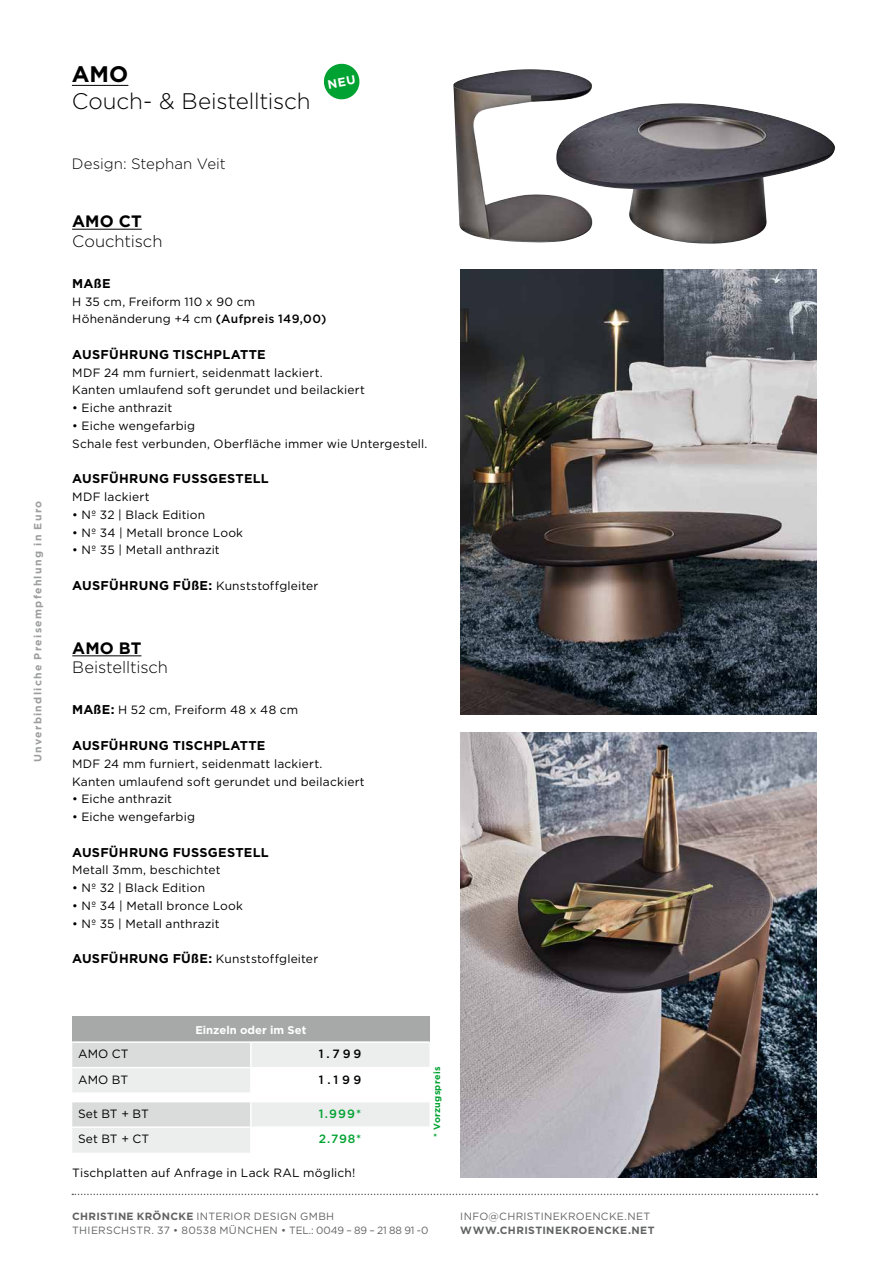
<style>
.page{position:relative;width:893px;height:1263px;background:#fff}
.page>*{position:absolute;margin:0;border:0;box-sizing:border-box;transform-origin:0 0}
.t1{font:300 22.5px "Gotham";letter-spacing:-.01em;color:#000}
.t2{font:700 22.5px "Gotham";color:#000}
.t3{font:300 16.5px "Gotham";letter-spacing:-.005em;color:#000}
.t4{font:700 16.5px "Gotham";letter-spacing:.005em;color:#000}
.t5{font:300 15px "Gotham";letter-spacing:.005em;color:#000}
.t6{font:700 12.75px "Gotham";letter-spacing:.02em;color:#000}
.t7{font:12px/17.7px "Gotham";letter-spacing:.015em;color:#000}
.t8{font:500 12px "Gotham";letter-spacing:.085em;color:#00a231}
.t9{font:500 12px "Gotham";letter-spacing:.275em;color:#000}
.t10{font:700 11.25px "Gotham";color:#fff}
.t11{font:10.5px/13.5px "Gotham";letter-spacing:.03em;color:#626463}
.t12{font:700 10.5px "Gotham";letter-spacing:.125em;color:#9d9e9e}
.t13{font:700 10.5px "Gotham";letter-spacing:.04em;color:#626463}
.t14{font:700 9px "Gotham";letter-spacing:.03em;color:#00a231}
.s1{font-weight:500}
.s2{font-weight:700;font-size:12.75px}
.s3{font-weight:700}
</style>
<div class="page">
<svg style="left:72px;top:1193px;width:745px;height:2px"></svg>
<hr style="left:72px;top:85px;width:56px;height:1px;background:#000">
<hr style="left:72px;top:229px;width:70px;height:1px;background:#000">
<hr style="left:72px;top:656px;width:69px;height:1px;background:#000">
<img style="left:453px;top:69px;width:382px;height:175px">
<img style="left:460px;top:270px;width:356px;height:444px">
<img style="left:460px;top:732px;width:356px;height:446px">
<div style="left:72px;top:1016px;width:357px;height:26px;background:#a7a9a9"></div>
<hr style="left:72px;top:1041px;width:179px;height:2px;background:#fff">
<hr style="left:251px;top:1041px;width:178px;height:2px;background:#fff">
<svg style="left:72px;top:1043px;width:357px;height:110px"></svg>
<hr style="left:72px;top:1101px;width:179px;height:1px;background:#fff">
<hr style="left:251px;top:1101px;width:178px;height:1px;background:#fff">
<hr style="left:250px;top:1102px;width:2px;height:24px;background:#fff">
<hr style="left:72px;top:1126px;width:179px;height:2px;background:#fff">
<hr style="left:251px;top:1126px;width:178px;height:2px;background:#fff">
<hr style="left:250px;top:1128px;width:2px;height:25px;background:#fff">
<svg style="left:323px;top:63px;width:37px;height:37px"></svg>
<p class="t12" style="left:32px;top:762px;width:263px;rotate:-90deg">Unverbindliche Preisempfehlung in Euro</p>
<h1 class="t2" style="left:72px;top:61px;width:58px">AMO</h1>
<h1 class="t1" style="left:72px;top:89px;width:240px">Couch- &amp; Beistelltisch</h1>
<p class="t5" style="left:72px;top:155px;width:155px">Design: Stephan Veit</p>
<h2 class="t4" style="left:72px;top:212px;width:71px">AMO CT</h2>
<h2 class="t3" style="left:72px;top:232px;width:92px">Couchtisch</h2>
<p class="t6" style="left:72px;top:276px;width:40px">MAßE</p>
<p class="t7" style="left:72px;top:292px;width:256px">H 35 cm, Freiform 110 x 90 cm<br>Höhenänderung +4 cm <span class="s1">(Aufpreis 149,00)</span></p>
<p class="t6" style="left:72px;top:347px;width:195px">AUSFÜHRUNG TISCHPLATTE</p>
<p class="t7" style="left:72px;top:363px;width:294px">MDF 24 mm furniert, seidenmatt lackiert.<br>Kanten umlaufend soft gerundet und beilackiert</p>
<p class="t7" style="left:72px;top:399px;width:102px">• Eiche anthrazit</p>
<p class="t7" style="left:72px;top:417px;width:357px">• Eiche wengefarbig<br>Schale fest verbunden, Oberfläche immer wie Untergestell.</p>
<p class="t6" style="left:72px;top:471px;width:198px">AUSFÜHRUNG FUSSGESTELL</p>
<p class="t7" style="left:72px;top:488px;width:79px">MDF lackiert</p>
<p class="t7" style="left:72px;top:505px;width:134px">• Nº 32 | Black Edition</p>
<p class="t7" style="left:72px;top:523px;width:172px">• Nº 34 | Metall bronce Look</p>
<p class="t7" style="left:72px;top:541px;width:149px">• Nº 35 | Metall anthrazit</p>
<p class="t7" style="left:72px;top:577px;width:248px"><span class="s2">AUSFÜHRUNG FÜßE:</span> Kunststoffgleiter</p>
<h2 class="t4" style="left:72px;top:638px;width:71px">AMO BT</h2>
<h2 class="t3" style="left:72px;top:658px;width:97px">Beistelltisch</h2>
<p class="t7" style="left:72px;top:701px;width:228px"><span class="s2">MAßE:</span> H 52 cm, Freiform 48 x 48 cm</p>
<p class="t6" style="left:72px;top:738px;width:195px">AUSFÜHRUNG TISCHPLATTE</p>
<p class="t7" style="left:72px;top:754px;width:294px">MDF 24 mm furniert, seidenmatt lackiert.<br>Kanten umlaufend soft gerundet und beilackiert</p>
<p class="t7" style="left:72px;top:790px;width:102px">• Eiche anthrazit</p>
<p class="t7" style="left:72px;top:808px;width:124px">• Eiche wengefarbig</p>
<p class="t6" style="left:72px;top:845px;width:198px">AUSFÜHRUNG FUSSGESTELL</p>
<p class="t7" style="left:72px;top:861px;width:150px">Metall 3mm, beschichtet</p>
<p class="t7" style="left:72px;top:879px;width:134px">• Nº 32 | Black Edition</p>
<p class="t7" style="left:72px;top:897px;width:172px">• Nº 34 | Metall bronce Look</p>
<p class="t7" style="left:72px;top:914px;width:149px">• Nº 35 | Metall anthrazit</p>
<p class="t7" style="left:72px;top:950px;width:248px"><span class="s2">AUSFÜHRUNG FÜßE:</span> Kunststoffgleiter</p>
<p class="t10" style="left:195px;top:1023px;width:113px">Einzeln oder im Set</p>
<p class="t7" style="left:78px;top:1045px;width:52px">AMO CT</p>
<p class="t9" style="left:319px;top:1047px;width:44px">1.799</p>
<p class="t7" style="left:78px;top:1070px;width:51px">AMO BT</p>
<p class="t9" style="left:319px;top:1072px;width:44px">1.199</p>
<p class="t7" style="left:78px;top:1104px;width:72px">Set BT + BT</p>
<p class="t8" style="left:319px;top:1106px;width:44px">1.999*</p>
<p class="t7" style="left:78px;top:1130px;width:72px">Set BT + CT</p>
<p class="t8" style="left:319px;top:1132px;width:44px">2.798*</p>
<p class="t7" style="left:72px;top:1163px;width:285px">Tischplatten auf Anfrage in Lack RAL möglich!</p>
<p class="t14" style="left:432px;top:1136px;width:71px;rotate:-90deg">* Vorzugspreis</p>
<p class="t11" style="left:72px;top:1210px;width:358px"><span class="s3">CHRISTINE KRÖNCKE</span> INTERIOR DESIGN GMBH<br>THIERSCHSTR. 37 • 80538 MÜNCHEN • TEL.: 0049 – 89 – 21 88 91 -0</p>
<p class="t11" style="left:460px;top:1210px;width:191px">INFO@CHRISTINEKROENCKE.NET</p>
<p class="t13" style="left:460px;top:1224px;width:196px">WWW.CHRISTINEKROENCKE.NET</p>
</div>
